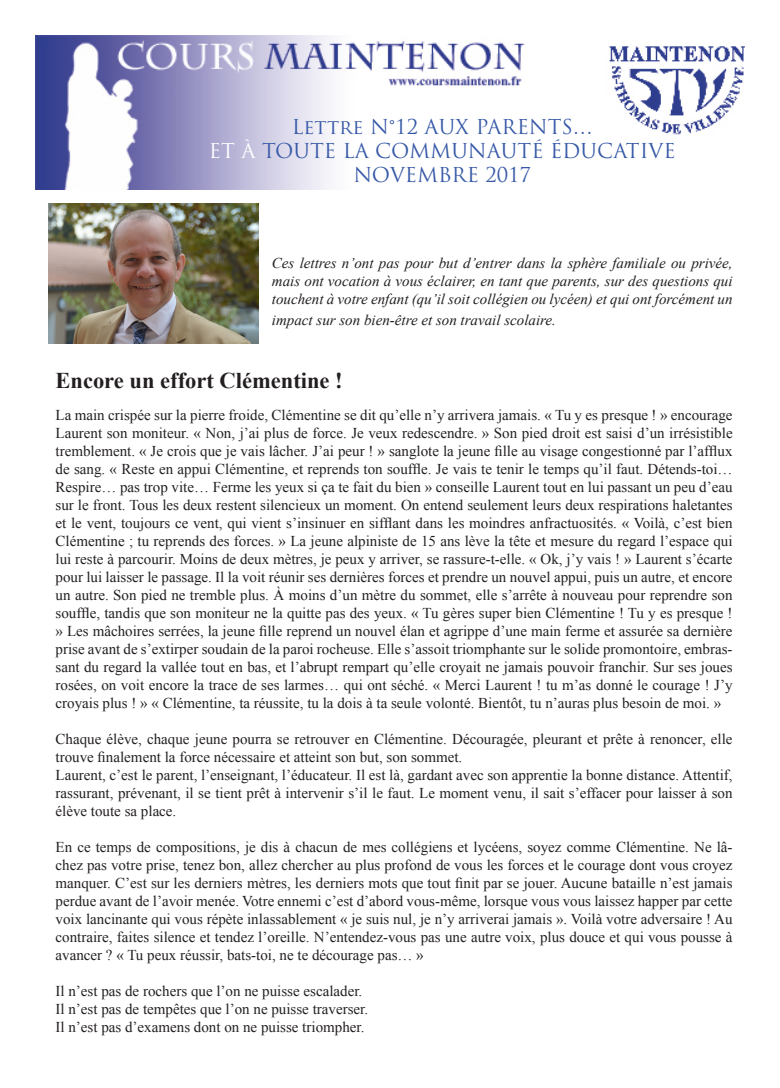
<style>
.page{position:relative;width:780px;height:1088px;background:#fff}
.page>*{position:absolute;margin:0;border:0;box-sizing:border-box;transform-origin:0 0}
.t1{font:700 22.5px "Times New Roman";color:#231f20}
.t2{font:20px "Trajan Pro";color:#3759a7}
.t3{font:15px/18px "Times New Roman";color:#231f20;text-align:justify}
.t4{font:italic 15px/18px "Times New Roman";color:#231f20;text-align:justify}
.s1{color:#fff}
</style>
<div class="page">
<img style="left:35px;top:35px;width:709px;height:155px">
<img style="left:48px;top:204px;width:211px;height:140px">
<p class="t2" style="left:292px;top:114px;width:302px">Lettre N°12 AUX PARENTS…</p>
<p class="t2" style="left:209px;top:138px;width:468px"><span class="s1">ET À</span> TOUTE LA COMMUNAUTÉ ÉDUCATIVE</p>
<p class="t2" style="left:353px;top:162px;width:179px">NOVEMBRE 2017</p>
<p class="t4" style="left:272px;top:254px;width:462px">Ces lettres n’ont pas pour but d’entrer dans la sphère familiale ou privée, mais ont vocation à vous éclairer, en tant que parents, sur des questions qui touchent à votre enfant (qu’il soit collégien ou lycéen) et qui ont forcément un</p>
<p class="t4" style="left:272px;top:311px;width:285px">impact sur son bien-être et son travail scolaire.</p>
<p class="t1" style="left:56px;top:365px;width:289px">Encore un effort Clémentine !</p>
<p class="t3" style="left:56px;top:405px;width:678px">La main crispée sur la pierre froide, Clémentine se dit qu’elle n’y arrivera jamais. « Tu y es presque ! » encourage Laurent son moniteur. « Non, j’ai plus de force. Je veux redescendre. » Son pied droit est saisi d’un irrésistible tremblement. « Je crois que je vais lâcher. J’ai peur ! » sanglote la jeune fille au visage congestionné par l’afflux de sang. « Reste en appui Clémentine, et reprends ton souffle. Je vais te tenir le temps qu’il faut. Détends-toi… Respire… pas trop vite… Ferme les yeux si ça te fait du bien » conseille Laurent tout en lui passant un peu d’eau sur le front. Tous les deux restent silencieux un moment. On entend seulement leurs deux respirations haletantes et le vent, toujours ce vent, qui vient s’insinuer en sifflant dans les moindres anfractuosités. « Voilà, c’est bien Clémentine ; tu reprends des forces. » La jeune alpiniste de 15 ans lève la tête et mesure du regard l’espace qui lui reste à parcourir. Moins de deux mètres, je peux y arriver, se rassure-t-elle. « Ok, j’y vais ! » Laurent s’écarte pour lui laisser le passage. Il la voit réunir ses dernières forces et prendre un nouvel appui, puis un autre, et encore un autre. Son pied ne tremble plus. À moins d’un mètre du sommet, elle s’arrête à nouveau pour reprendre son souffle, tandis que son moniteur ne la quitte pas des yeux. « Tu gères super bien Clémentine ! Tu y es presque ! » Les mâchoires serrées, la jeune fille reprend un nouvel élan et agrippe d’une main ferme et assurée sa dernière prise avant de s’extirper soudain de la paroi rocheuse. Elle s’assoit triomphante sur le solide promontoire, embras&shy;sant du regard la vallée tout en bas, et l’abrupt rempart qu’elle croyait ne jamais pouvoir franchir. Sur ses joues rosées, on voit encore la trace de ses larmes… qui ont séché. « Merci Laurent ! tu m’as donné le courage ! J’y croyais plus ! » « Clémentine, ta réussite, tu la dois à ta seule volonté. Bientôt, tu n’auras plus besoin de moi. »</p>
<p class="t3" style="left:56px;top:729px;width:678px">Chaque élève, chaque jeune pourra se retrouver en Clémentine. Découragée, pleurant et prête à renoncer, elle trouve finalement la force nécessaire et atteint son but, son sommet.</p>
<p class="t3" style="left:56px;top:765px;width:678px">Laurent, c’est le parent, l’enseignant, l’éducateur. Il est là, gardant avec son apprentie la bonne distance. Attentif, rassurant, prévenant, il se tient prêt à intervenir s’il le faut. Le moment venu, il sait s’effacer pour laisser à son élève toute sa place.</p>
<p class="t3" style="left:56px;top:837px;width:678px">En ce temps de compositions, je dis à chacun de mes collégiens et lycéens, soyez comme Clémentine. Ne lâ&shy;chez pas votre prise, tenez bon, allez chercher au plus profond de vous les forces et le courage dont vous croyez manquer. C’est sur les derniers mètres, les derniers mots que tout finit par se jouer. Aucune bataille n’est jamais perdue avant de l’avoir menée. Votre ennemi c’est d’abord vous-même, lorsque vous vous laissez happer par cette voix lancinante qui vous répète inlassablement « je suis nul, je n’y arriverai jamais ». Voilà votre adversaire ! Au contraire, faites silence et tendez l’oreille. N’entendez-vous pas une autre voix, plus douce et qui vous pousse à avancer ? « Tu peux réussir, bats-toi, ne te décourage pas… »</p>
<p class="t3" style="left:56px;top:981px;width:308px">Il n’est pas de rochers que l’on ne puisse escalader.</p>
<p class="t3" style="left:56px;top:999px;width:314px">Il n’est pas de tempêtes que l’on ne puisse traverser.</p>
<p class="t3" style="left:56px;top:1017px;width:310px">Il n’est pas d’examens dont on ne puisse triompher.</p>
</div>
